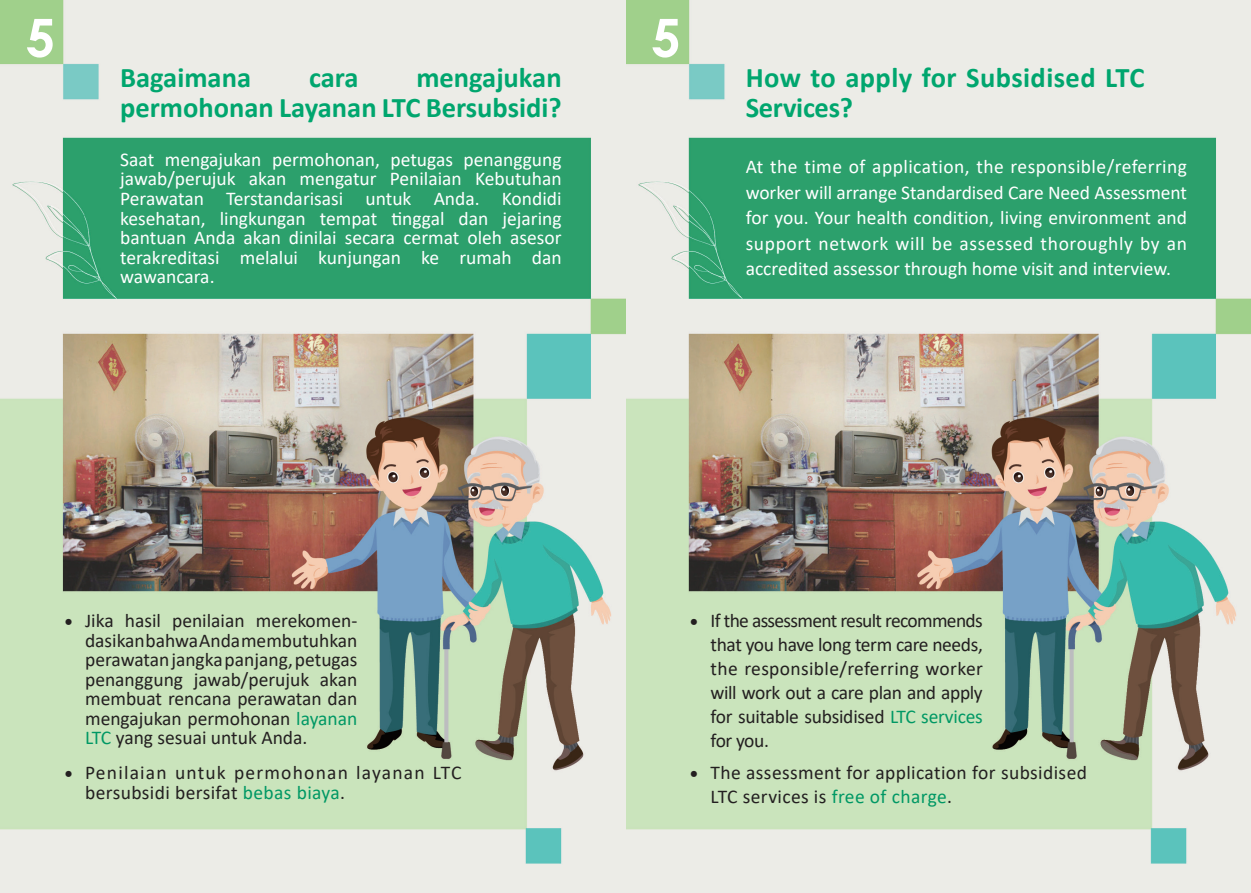
<style>
.page{position:relative;width:1251px;height:893px;background:#fff}
.page>*{position:absolute;margin:0;border:0;box-sizing:border-box;transform-origin:0 0}
.t1{font:700 52.5px "Century Gothic";color:#fff}
.t2{font:700 28.5px/30px "Calibri";color:#00a66e}
.t3{font:19.5px/19.5px "Calibri";color:#fff;text-align:justify}
.t4{font:19.5px/24px "Calibri";letter-spacing:.01em;color:#231f20;text-align:justify}
.t5{font:19.5px/19.5px "Calibri";letter-spacing:.04em;color:#231f20}
.s1{color:#009864}
</style>
<div class="page">
<img style="left:0;top:0;width:1250px;height:893px">
<h1 class="t1" style="left:26px;top:-2px;width:31px">5</h1>
<h2 class="t2" style="left:120px;top:62px;width:443px;text-align:right">mengajukan<br>permohonan Layanan LTC Bersubsidi?</h2>
<p class="t3" style="left:120px;top:149px;width:443px">Saat mengajukan permohonan, petugas penanggung jawab/perujuk akan mengatur Penilaian Kebutuhan Perawatan Terstandarisasi untuk Anda. Kondidi kesehatan, lingkungan tempat tinggal dan jejaring bantuan Anda akan dinilai secara cermat oleh asesor terakreditasi melalui kunjungan ke rumah dan wawancara.</p>
<h2 class="t2" style="left:120px;top:62px;width:132px">Bagaimana</h2>
<h2 class="t2" style="left:309px;top:62px;width:51px">cara</h2>
<h1 class="t1" style="left:651px;top:-2px;width:31px">5</h1>
<h2 class="t2" style="left:745px;top:62px;width:400px">How to apply for Subsidised LTC<br>Services?</h2>
<p class="t3" style="left:745px;top:154px;width:443px;line-height:25.5px">At the time of application, the responsible/referring worker will arrange Standardised Care Need Assessment for you. Your health condition, living environment and support network will be assessed thoroughly by an accredited assessor through home visit and interview.</p>
<p class="t4" style="left:64px;top:609px;width:11px">•</p>
<p class="t4" style="left:64px;top:761px;width:11px">•</p>
<p class="t4" style="left:85px;top:610px;width:274px;line-height:19.5px">Jika hasil penilaian merekomen&shy;dasikan bahwa Anda membutuhkan perawatan jangka panjang, petugas penanggung jawab/perujuk akan membuat rencana perawatan dan mengajukan permohonan <span class="s1">layanan LTC</span> yang sesuai untuk Anda.</p>
<p class="t5" style="left:85px;top:762px;width:378px">Penilaian untuk permohonan layanan LTC bersubsidi bersifat <span class="s1">bebas biaya</span>.</p>
<p class="t4" style="left:689px;top:609px;width:11px">•</p>
<p class="t4" style="left:689px;top:761px;width:11px">•</p>
<p class="t4" style="left:710px;top:608px;width:274px">If the assessment result recommends that you have long term care needs, the responsible/referring worker will work out a care plan and apply for suitable subsidised <span class="s1">LTC services </span>for you.</p>
<p class="t4" style="left:710px;top:760px;width:378px">The assessment for application for subsidised<br>LTC services is <span class="s1">free of charge</span>.</p>
</div>
